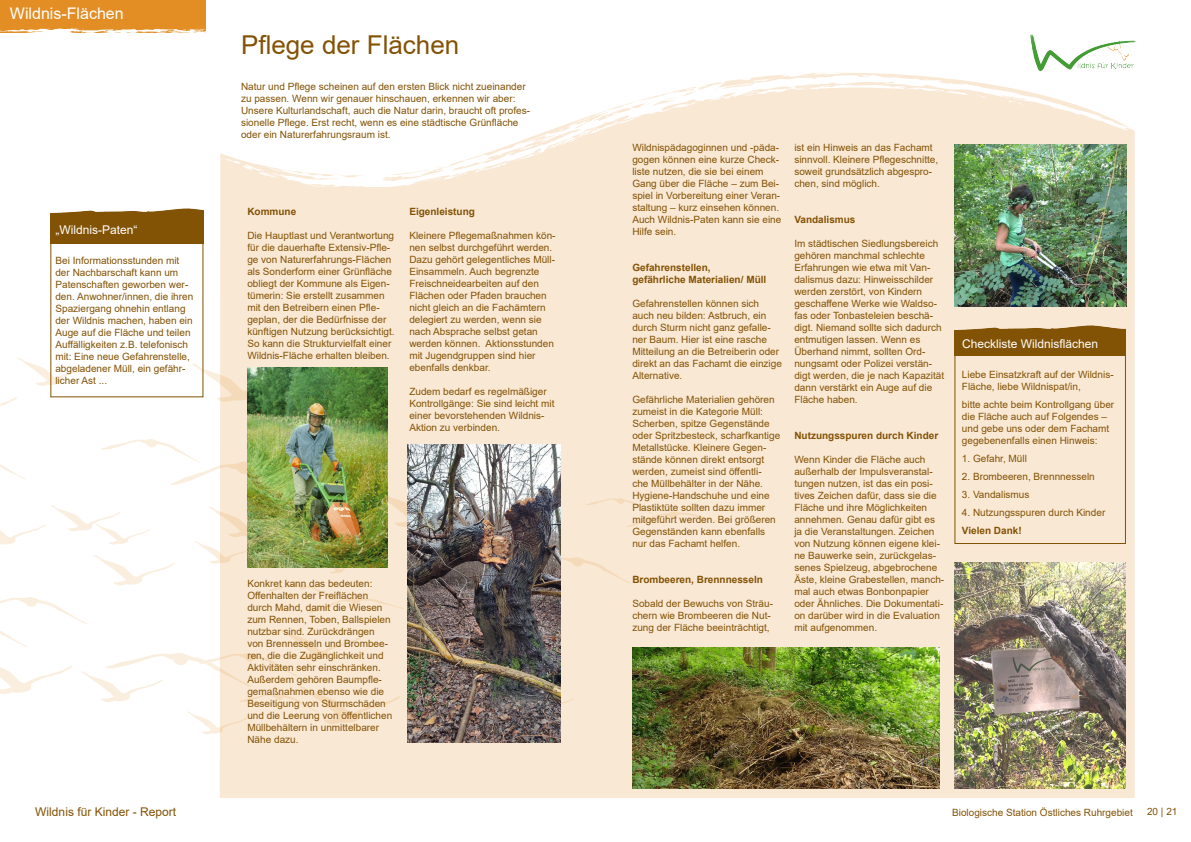
<style>
.page{position:relative;width:1191px;height:842px;background:#fff}
.page>*{position:absolute;margin:0;border:0;box-sizing:border-box;transform-origin:0 0}
.t1{font:26px "Arial";color:#835205}
.t2{font:16px "Arial";color:#fff}
.t3{font:12px "Arial";color:#fff}
.t4{font:12px "Arial";color:#835205}
.t5{font:10px/12px "Arial";color:#835205}
.t6{font:700 10px/12px "Arial";color:#835205}
</style>
<div class="page">
<div style="left:220px;top:153px;width:914px;height:645px;background:#f9e8d4"></div>
<svg style="left:0;top:357px;width:722px;height:377px"></svg>
<svg style="left:268px;top:84px;width:867px;height:102px;fill:#f9e8d4"></svg>
<svg style="left:220px;top:158px;width:62px;height:20px"></svg>
<svg style="left:468px;top:171px;width:6px;height:3px"></svg>
<svg style="left:388px;top:171px;width:17px;height:10px"></svg>
<svg style="left:421px;top:171px;width:21px;height:11px"></svg>
<svg style="left:451px;top:162px;width:10px;height:4px"></svg>
<svg style="left:510px;top:143px;width:32px;height:10px"></svg>
<svg style="left:492px;top:151px;width:7px;height:7px"></svg>
<svg style="left:617px;top:112px;width:12px;height:9px"></svg>
<svg style="left:556px;top:115px;width:52px;height:31px"></svg>
<svg style="left:663px;top:108px;width:8px;height:3px"></svg>
<svg style="left:689px;top:102px;width:5px;height:3px"></svg>
<svg style="left:656px;top:93px;width:10px;height:3px"></svg>
<svg style="left:708px;top:72px;width:285px;height:29px"></svg>
<svg style="left:1000px;top:97px;width:51px;height:14px"></svg>
<svg style="left:1112px;top:121px;width:17px;height:6px"></svg>
<svg style="left:0;top:0;width:206px;height:33px;background:#e49635"></svg>
<img style="left:1030px;top:34px;width:105px;height:37px">
<img style="left:954px;top:563px;width:171px;height:226px">
<img style="left:955px;top:144px;width:171px;height:163px">
<img style="left:632px;top:647px;width:307px;height:142px">
<img style="left:51px;top:208px;width:152px;height:35px">
<img style="left:247px;top:368px;width:141px;height:200px">
<img style="left:954px;top:317px;width:171px;height:39px">
<img style="left:408px;top:444px;width:152px;height:298px">
<h2 class="t2" style="left:10px;top:2px;width:115px">Wildnis-Flächen</h2>
<p class="t3" style="left:55px;top:222px;width:84px">„Wildnis-Paten“</p>
<p class="t5" style="left:55px;top:255px;width:139px">Bei Informationsstunden mit der Nachbarschaft kann um<br>Patenschaften geworben wer&shy;den. Anwohner/innen, die ihren<br>Spaziergang ohnehin entlang der Wildnis machen, haben ein<br>Auge auf die Fläche und teilen<br>Auffälligkeiten z.B. telefonisch mit: Eine neue Gefahrenstelle, abgeladener Müll, ein gefähr&shy;licher Ast ...</p>
<h1 class="t1" style="left:241px;top:27px;width:220px">Pflege der Flächen</h1>
<p class="t5" style="left:241px;top:81px;width:291px">Natur und Pflege scheinen auf den ersten Blick nicht zueinander zu passen. Wenn wir genauer hinschauen, erkennen wir aber:<br>Unsere Kulturlandschaft, auch die Natur darin, braucht oft profes&shy;sionelle Pflege. Erst recht, wenn es eine städtische Grünfläche oder ein Naturerfahrungsraum ist.</p>
<p class="t6" style="left:247px;top:205px;width:50px">Kommune</p>
<p class="t5" style="left:247px;top:229px;width:149px">Die Hauptlast und Verantwortung für die dauerhafte Extensiv-Pfle&shy;ge von Naturerfahrungs-Flächen als Sonderform einer Grünfläche obliegt der Kommune als Eigen&shy;tümerin: Sie erstellt zusammen mit den Betreibern einen Pfle&shy;geplan, der die Bedürfnisse der künftigen Nutzung berücksichtigt.<br>So kann die Strukturvielfalt einer Wildnis-Fläche erhalten bleiben.</p>
<p class="t6" style="left:409px;top:205px;width:67px">Eigenleistung</p>
<p class="t5" style="left:409px;top:229px;width:148px">Kleinere Pflegemaßnahmen kön&shy;nen selbst durchgeführt werden.<br>Dazu gehört gelegentliches Müll-<br>Einsammeln. Auch begrenzte<br>Freischneidearbeiten auf den<br>Flächen oder Pfaden brauchen nicht gleich an die Fachämtern delegiert zu werden, wenn sie nach Absprache selbst getan werden können. Aktionsstunden mit Jugendgruppen sind hier ebenfalls denkbar.</p>
<p class="t5" style="left:409px;top:385px;width:147px">Zudem bedarf es regelmäßiger<br>Kontrollgänge: Sie sind leicht mit einer bevorstehenden Wildnis-<br>Aktion zu verbinden.</p>
<p class="t5" style="left:247px;top:577px;width:146px">Konkret kann das bedeuten:<br>Offenhalten der Freiflächen durch Mahd, damit die Wiesen zum Rennen, Toben, Ballspielen nutzbar sind. Zurückdrängen von Brennesseln und Brombee&shy;ren, die die Zugänglichkeit und<br>Aktivitäten sehr einschränken.<br>Außerdem gehören Baumpfle&shy;gemaßnahmen ebenso wie die<br>Beseitigung von Sturmschäden und die Leerung von öffentlichen<br>Müllbehältern in unmittelbarer<br>Nähe dazu.</p>
<p class="t5" style="left:632px;top:141px;width:150px">Wildnispädagoginnen und -päda&shy;gogen können eine kurze Check&shy;liste nutzen, die sie bei einem<br>Gang über die Fläche – zum Bei&shy;spiel in Vorbereitung einer Veran&shy;staltung – kurz einsehen können.<br>Auch Wildnis-Paten kann sie eine<br>Hilfe sein.</p>
<p class="t6" style="left:632px;top:262px;width:135px">Gefahrenstellen, gefährliche Materialien/ Müll</p>
<p class="t5" style="left:632px;top:297px;width:151px">Gefahrenstellen können sich auch neu bilden: Astbruch, ein durch Sturm nicht ganz gefalle&shy;ner Baum. Hier ist eine rasche<br>Mitteilung an die Betreiberin oder direkt an das Fachamt die einzige<br>Alternative.</p>
<p class="t5" style="left:632px;top:393px;width:149px">Gefährliche Materialien gehören zumeist in die Kategorie Müll:<br>Scherben, spitze Gegenstände oder Spritzbesteck, scharfkantige<br>Metallstücke. Kleinere Gegen&shy;stände können direkt entsorgt werden, zumeist sind öffentli&shy;che Müllbehälter in der Nähe.<br>Hygiene-Handschuhe und eine<br>Plastiktüte sollten dazu immer mitgeführt werden. Bei größeren<br>Gegenständen kann ebenfalls nur das Fachamt helfen.</p>
<p class="t6" style="left:632px;top:574px;width:132px">Brombeeren, Brennnesseln</p>
<p class="t5" style="left:632px;top:597px;width:142px">Sobald der Bewuchs von Sträu&shy;chern wie Brombeeren die Nut&shy;zung der Fläche beeinträchtigt,</p>
<p class="t5" style="left:794px;top:141px;width:145px">ist ein Hinweis an das Fachamt sinnvoll. Kleinere Pflegeschnitte, soweit grundsätzlich abgespro&shy;chen, sind möglich.</p>
<p class="t6" style="left:794px;top:214px;width:63px">Vandalismus</p>
<p class="t5" style="left:794px;top:237px;width:151px">Im städtischen Siedlungsbereich gehören manchmal schlechte<br>Erfahrungen wie etwa mit Van&shy;dalismus dazu: Hinweisschilder werden zerstört, von Kindern geschaffene Werke wie Waldso&shy;fas oder Tonbasteleien beschä&shy;digt. Niemand sollte sich dadurch entmutigen lassen. Wenn es<br>Überhand nimmt, sollten Ord&shy;nungsamt oder Polizei verstän&shy;digt werden, die je nach Kapazität dann verstärkt ein Auge auf die<br>Fläche haben.</p>
<p class="t6" style="left:794px;top:430px;width:145px">Nutzungsspuren durch Kinder</p>
<p class="t5" style="left:794px;top:453px;width:151px">Wenn Kinder die Fläche auch außerhalb der Impulsveranstal&shy;tungen nutzen, ist das ein posi&shy;tives Zeichen dafür, dass sie die<br>Fläche und ihre Möglichkeiten annehmen. Genau dafür gibt es ja die Veranstaltungen. Zeichen von Nutzung können eigene klei&shy;ne Bauwerke sein, zurückgelas&shy;senes Spielzeug, abgebrochene<br>Äste, kleine Grabestellen, manch&shy;mal auch etwas Bonbonpapier oder Ähnliches. Die Dokumentati&shy;on darüber wird in die Evaluation mit aufgenommen.</p>
<p class="t3" style="left:962px;top:336px;width:138px">Checkliste Wildnisflächen</p>
<p class="t5" style="left:962px;top:369px;width:153px">Liebe Einsatzkraft auf der Wildnis-<br>Fläche, liebe Wildnispat/in,</p>
<p class="t5" style="left:962px;top:399px;width:154px">bitte achte beim Kontrollgang über die Fläche auch auf Folgendes – und gebe uns oder dem Fachamt gegebenenfalls einen Hinweis:</p>
<p class="t5" style="left:962px;top:453px;width:67px">1. Gefahr, Müll</p>
<p class="t5" style="left:962px;top:471px;width:134px">2. Brombeeren, Brennnesseln</p>
<p class="t5" style="left:962px;top:489px;width:69px">3. Vandalismus</p>
<p class="t5" style="left:962px;top:507px;width:145px">4. Nutzungsspuren durch Kinder</p>
<p class="t6" style="left:962px;top:525px;width:61px">Vielen Dank!</p>
<p class="t4" style="left:35px;top:804px;width:142px">Wildnis für Kinder - Report</p>
<p class="t5" style="left:952px;top:807px;width:182px">Biologische Station Östliches Ruhrgebiet</p>
<p class="t5" style="left:1147px;top:806px;width:32px">20 | 21</p>
</div>
